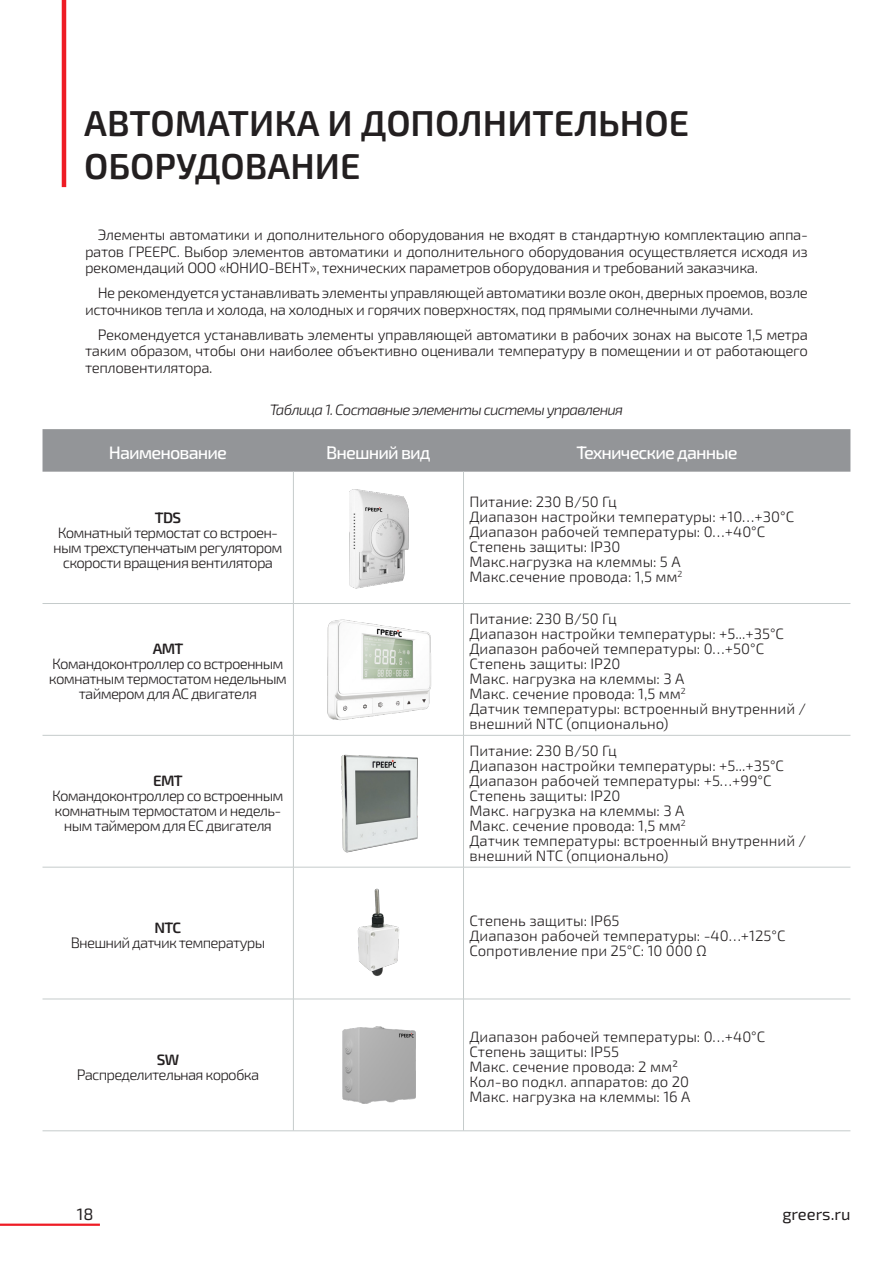
<style>
.page{position:relative;width:893px;height:1263px;background:#fff}
.page>*{position:absolute;margin:0;border:0;box-sizing:border-box;transform-origin:0 0}
.t1{font:600 36px/43.2px "Exo 2.0";color:#231f20}
.t2{font:500 18px "Exo 2";letter-spacing:-.05em;color:#fff}
.t3{font:16.5px "Exo 2";color:#231f20}
.t4{font:300 15px/16.5px "Exo 2";letter-spacing:-.005em;color:#231f20}
.t5{font:300 15px/15px "Exo 2";letter-spacing:-.05em;color:#231f20;text-align:center}
.t6{font:300 15px/16.5px "Exo 2";letter-spacing:-.03em;color:#231f20}
.t7{font:italic 300 15px "Exo 2";letter-spacing:-.05em;color:#231f20}
.s1{font-weight:600}
</style>
<div class="page">
<div style="left:43px;top:429px;width:807px;height:43px;background:#939598"></div>
<hr style="left:293px;top:472px;width:1px;height:131px;background:#c5cbcb">
<hr style="left:463px;top:472px;width:1px;height:131px;background:#c5cbcb">
<hr style="left:43px;top:603px;width:250px;height:1px;background:#c5cbcb">
<hr style="left:293px;top:603px;width:170px;height:1px;background:#c5cbcb">
<hr style="left:293px;top:604px;width:1px;height:131px;background:#c5cbcb">
<hr style="left:463px;top:603px;width:387px;height:1px;background:#c5cbcb">
<hr style="left:463px;top:604px;width:1px;height:131px;background:#c5cbcb">
<hr style="left:43px;top:735px;width:250px;height:1px;background:#c5cbcb">
<hr style="left:293px;top:735px;width:170px;height:1px;background:#c5cbcb">
<hr style="left:293px;top:735px;width:1px;height:132px;background:#c5cbcb">
<hr style="left:463px;top:735px;width:387px;height:1px;background:#c5cbcb">
<hr style="left:463px;top:735px;width:1px;height:132px;background:#c5cbcb">
<hr style="left:43px;top:867px;width:250px;height:1px;background:#c5cbcb">
<hr style="left:293px;top:867px;width:170px;height:1px;background:#c5cbcb">
<hr style="left:293px;top:867px;width:1px;height:132px;background:#c5cbcb">
<hr style="left:463px;top:867px;width:387px;height:1px;background:#c5cbcb">
<hr style="left:463px;top:867px;width:1px;height:132px;background:#c5cbcb">
<hr style="left:43px;top:999px;width:250px;height:1px;background:#c5cbcb">
<hr style="left:293px;top:999px;width:170px;height:1px;background:#c5cbcb">
<hr style="left:293px;top:999px;width:1px;height:131px;background:#c5cbcb">
<hr style="left:463px;top:999px;width:387px;height:1px;background:#c5cbcb">
<hr style="left:463px;top:999px;width:1px;height:131px;background:#c5cbcb">
<hr style="left:43px;top:1130px;width:250px;height:1px;background:#c5cbcb">
<hr style="left:293px;top:1130px;width:170px;height:1px;background:#c5cbcb">
<hr style="left:463px;top:1130px;width:387px;height:1px;background:#c5cbcb">
<img style="left:341px;top:754px;width:77px;height:99px">
<hr style="left:62px;top:0;width:4px;height:187px;background:#ee1c25">
<hr style="left:0;top:1223px;width:100px;height:3px;background:#ee1c25">
<img style="left:349px;top:489px;width:60px;height:100px">
<img style="left:327px;top:619px;width:104px;height:102px">
<img style="left:357px;top:888px;width:42px;height:88px">
<img style="left:342px;top:1026px;width:74px;height:78px">
<p class="t1" style="left:84px;top:102px;width:606px">АВТОМАТИКА И ДОПОЛНИТЕЛЬНОЕ<br>ОБОРУДОВАНИЕ</p>
<p class="t4" style="left:85px;top:226px;width:724px;text-align:justify;text-indent:13px">Элементы автоматики и дополнительного оборудования не входят в стандартную комплектацию аппа&shy;ратов ГРЕЕРС. Выбор элементов автоматики и дополнительного оборудования осуществляется исходя из рекомендаций ООО «ЮНИО-ВЕНТ», технических параметров оборудования и требований заказчика.</p>
<p class="t6" style="left:85px;top:284px;width:724px;text-indent:13px">Не рекомендуется устанавливать элементы управляющей автоматики возле окон, дверных проемов, возле источников тепла и холода, на холодных и горячих поверхностях, под прямыми солнечными лучами.</p>
<p class="t4" style="left:85px;top:326px;width:724px;text-align:justify;text-indent:13px">Рекомендуется устанавливать элементы управляющей автоматики в рабочих зонах на высоте 1,5 метра таким образом, чтобы они наиболее объективно оценивали температуру в помещении и от работающего тепловентилятора.</p>
<p class="t7" style="left:270px;top:399px;width:355px">Таблица 1. Составные элементы системы управления</p>
<p class="t2" style="left:109px;top:440px;width:120px">Наименование</p>
<p class="t2" style="left:326px;top:440px;width:106px">Внешний вид</p>
<p class="t2" style="left:576px;top:440px;width:163px">Технические данные</p>
<p class="t5" style="left:53px;top:509px;width:231px"><span class="s1">TDS<br></span>Комнатный термостат со встроен&shy;ным трехступенчатым регулятором скорости вращения вентилятора</p>
<p class="t5" style="left:49px;top:641px;width:240px"><span class="s1">AMT<br></span>Командоконтроллер со встроенным комнатным термостатом недельным таймером для АС двигателя</p>
<p class="t5" style="left:52px;top:773px;width:233px"><span class="s1">EMT<br></span>Командоконтроллер со встроенным комнатным термостатом и недель&shy;ным таймером для ЕС двигателя</p>
<p class="t5" style="left:71px;top:920px;width:196px"><span class="s1">NTC<br></span>Внешний датчик температуры</p>
<p class="t5" style="left:77px;top:1051px;width:184px"><span class="s1">SW<br></span>Распределительная коробка</p>
<p class="t4" style="left:469px;top:493px;width:149px">Питание: 230 В/50 Гц</p>
<p class="t4" style="left:469px;top:508px;width:326px">Диапазон настройки температуры: +10…+30°C</p>
<p class="t4" style="left:469px;top:523px;width:297px">Диапазон рабочей температуры: 0…+40°C</p>
<p class="t4" style="left:469px;top:538px;width:152px">Степень защиты: IP30</p>
<p class="t4" style="left:469px;top:553px;width:213px">Макс.нагрузка на клеммы: 5 А</p>
<p class="t4" style="left:469px;top:568px;width:214px">Макс.сечение провода: 1,5 мм<sup>2</sup></p>
<p class="t4" style="left:469px;top:610px;width:149px">Питание: 230 В/50 Гц</p>
<p class="t4" style="left:469px;top:625px;width:316px">Диапазон настройки температуры: +5...+35°C</p>
<p class="t4" style="left:469px;top:640px;width:296px">Диапазон рабочей температуры: 0…+50°C</p>
<p class="t4" style="left:469px;top:655px;width:152px">Степень защиты: IP20</p>
<p class="t4" style="left:469px;top:670px;width:216px">Макс. нагрузка на клеммы: 3 А</p>
<p class="t4" style="left:469px;top:685px;width:218px">Макс. сечение провода: 1,5 мм<sup>2</sup></p>
<p class="t4" style="left:469px;top:701px;width:338px;line-height:15px">Датчик температуры: встроенный внутренний / внешний NTC (опционально)</p>
<p class="t4" style="left:469px;top:742px;width:149px">Питание: 230 В/50 Гц</p>
<p class="t4" style="left:469px;top:757px;width:316px">Диапазон настройки температуры: +5...+35°C</p>
<p class="t4" style="left:469px;top:772px;width:304px">Диапазон рабочей температуры: +5…+99°C</p>
<p class="t4" style="left:469px;top:787px;width:152px">Степень защиты: IP20</p>
<p class="t4" style="left:469px;top:802px;width:216px">Макс. нагрузка на клеммы: 3 А</p>
<p class="t4" style="left:469px;top:817px;width:218px">Макс. сечение провода: 1,5 мм<sup>2</sup></p>
<p class="t4" style="left:469px;top:833px;width:338px;line-height:15px">Датчик температуры: встроенный внутренний / внешний NTC (опционально)</p>
<p class="t4" style="left:469px;top:911px;width:152px">Степень защиты: IP65</p>
<p class="t4" style="left:469px;top:926px;width:318px">Диапазон рабочей температуры: -40…+125°C</p>
<p class="t4" style="left:469px;top:941px;width:239px">Сопротивление при 25°С: 10 000 Ω</p>
<p class="t4" style="left:469px;top:1028px;width:297px">Диапазон рабочей температуры: 0…+40°C</p>
<p class="t4" style="left:469px;top:1043px;width:151px">Степень защиты: IP55</p>
<p class="t4" style="left:469px;top:1058px;width:210px">Макс. сечение провода: 2 мм²</p>
<p class="t4" style="left:469px;top:1073px;width:221px">Кол-во подкл. аппаратов: до 20</p>
<p class="t4" style="left:469px;top:1088px;width:222px">Макс. нагрузка на клеммы: 16 А</p>
<p class="t3" style="left:77px;top:1202px;width:18px">18</p>
<p class="t3" style="left:782px;top:1202px;width:70px">greers.ru</p>
</div>
